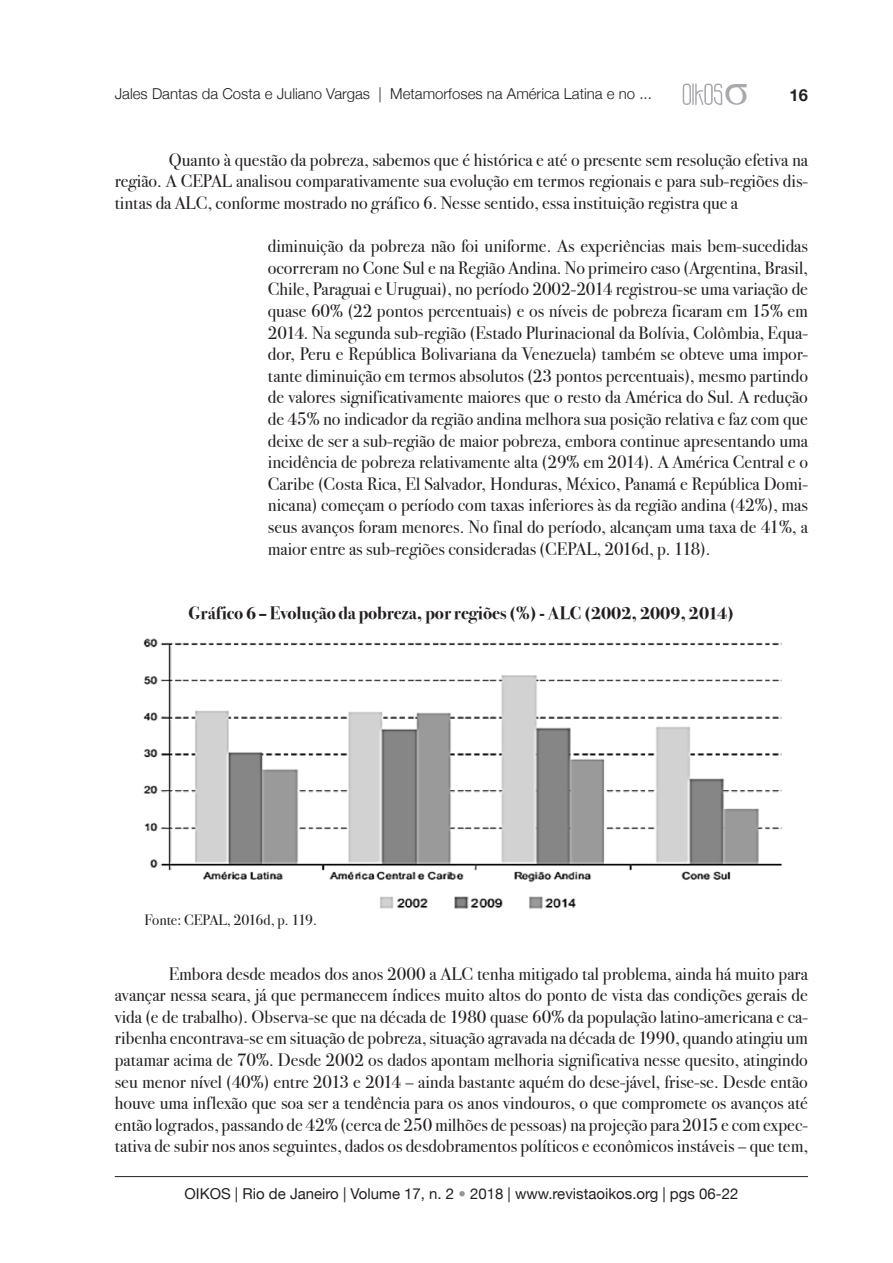
<style>
.page{position:relative;width:893px;height:1263px;background:#fff}
.page>*{position:absolute;margin:0;border:0;box-sizing:border-box;transform-origin:0 0}
.t1{font:18px/21.6px "Bodoni Svty Two ITCTT Book";color:#231f20;text-align:justify}
.t2{font:18px "Bodoni Svty Two ITCTT Bold";color:#231f20}
.t3{font:700 16.5px "Helvetica Neue";color:#231f20}
.t4{font:15px "Helvetica Neue";color:#231f20}
.t5{font:300 15px "Helvetica Neue";color:#231f20}
.t6{font:15px "Bodoni Svty Two ITCTT Book";color:#231f20}
.s1{color:#939598}
</style>
<div class="page">
<svg style="left:683px;top:83px;width:64px;height:22px"></svg>
<img style="left:143px;top:638px;width:638px;height:271px">
<hr style="left:115px;top:1176px;width:693px;height:1px;background:#231f20">
<p class="t5" style="left:115px;top:85px;width:539px">Jales Dantas da Costa e Juliano Vargas | Metamorfoses na América Latina e no ...</p>
<p class="t3" style="left:790px;top:85px;width:20px">16</p>
<p class="t1" style="left:115px;top:149px;width:695px;text-indent:54px">Quanto à questão da pobreza, sabemos que é histórica e até o presente sem resolução efetiva na região. A CEPAL analisou comparativamente sua evolução em termos regionais e para sub-regiões dis&shy;tintas da ALC, conforme mostrado no gráfico 6. Nesse sentido, essa instituição registra que a</p>
<p class="t1" style="left:268px;top:235px;width:542px">diminuição da pobreza não foi uniforme. As experiências mais bem-sucedidas ocorreram no Cone Sul e na Região Andina. No primeiro caso (Argentina, Brasil, Chile, Paraguai e Uruguai), no período 2002-2014 registrou-se uma variação de quase 60% (22 pontos percentuais) e os níveis de pobreza ficaram em 15% em 2014. Na segunda sub-região (Estado Plurinacional da Bolívia, Colômbia, Equa&shy;dor, Peru e República Bolivariana da Venezuela) também se obteve uma impor&shy;tante diminuição em termos absolutos (23 pontos percentuais), mesmo partindo de valores significativamente maiores que o resto da América do Sul. A redução de 45% no indicador da região andina melhora sua posição relativa e faz com que deixe de ser a sub-região de maior pobreza, embora continue apresentando uma incidência de pobreza relativamente alta (29% em 2014). A América Central e o Caribe (Costa Rica, El Salvador, Honduras, México, Panamá e República Domi&shy;nicana) começam o período com taxas inferiores às da região andina (42%), mas seus avanços foram menores. No final do período, alcançam uma taxa de 41%, a maior entre as sub-regiões consideradas (CEPAL, 2016d, p. 118).</p>
<p class="t2" style="left:189px;top:603px;width:547px">Gráfico 6 – Evolução da pobreza, por regiões (%) - ALC (2002, 2009, 2014)</p>
<p class="t6" style="left:145px;top:910px;width:174px">Fonte: CEPAL, 2016d, p. 119.</p>
<p class="t1" style="left:115px;top:963px;width:695px;text-indent:54px">Embora desde meados dos anos 2000 a ALC tenha mitigado tal problema, ainda há muito para avançar nessa seara, já que permanecem índices muito altos do ponto de vista das condições gerais de vida (e de trabalho). Observa-se que na década de 1980 quase 60% da população latino-americana e ca&shy;ribenha encontrava-se em situação de pobreza, situação agravada na década de 1990, quando atingiu um patamar acima de 70%. Desde 2002 os dados apontam melhoria significativa nesse quesito, atingindo seu menor nível (40%) entre 2013 e 2014 – ainda bastante aquém do dese-jável, frise-se. Desde então houve uma inflexão que soa ser a tendência para os anos vindouros, o que compromete os avanços até então logrados, passando de 42% (cerca de 250 milhões de pessoas) na projeção para 2015 e com expec&shy;tativa de subir nos anos seguintes, dados os desdobramentos políticos e econômicos instáveis – que tem,</p>
<p class="t4" style="left:184px;top:1185px;width:555px">OIKOS | Rio de Janeiro | Volume 17, n. 2 <span class="s1">•</span> 2018 | www.revistaoikos.org | pgs 06-22</p>
</div>
